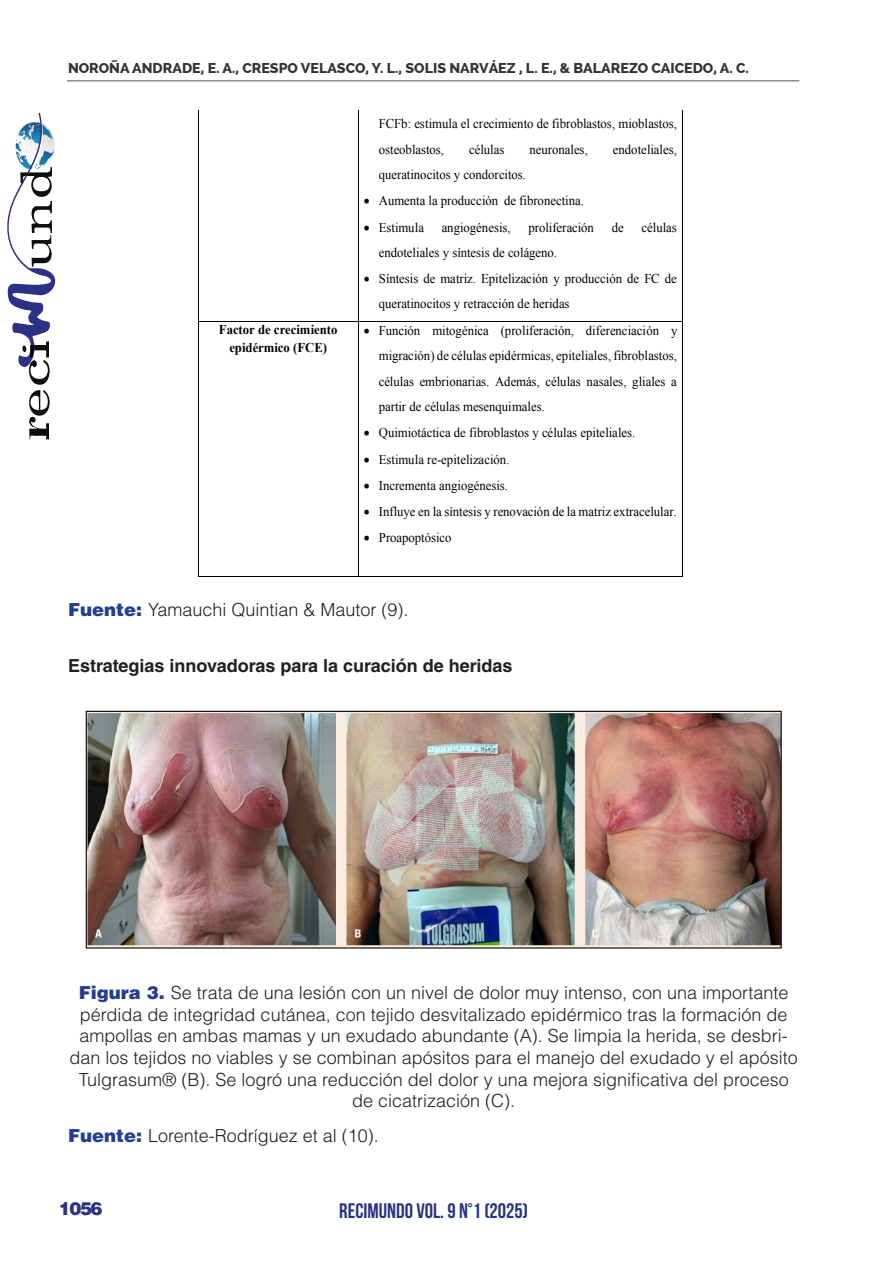
<style>
.page{position:relative;width:893px;height:1263px;background:#fff}
.page>*{position:absolute;margin:0;border:0;box-sizing:border-box;transform-origin:0 0}
.t1{font:700 21px "Bebas Neue";color:#2b3481}
.t2{font:300 18px/21.6px "Helvetica LT Std";color:#231f20;text-align:center}
.t3{font:700 18px "Helvetica LT Std";color:#231f20}
.t4{font:900 18px "Helvetica LT Std";color:#2b3481}
.t5{font:800 14.25px "Raleway";color:#333}
.t6{font:13.5px/25.2px "Times New Roman";color:#000;scale:.95 1}
.t7{font:700 13.5px/17.7px "Times New Roman";letter-spacing:-.005em;color:#000;text-align:center;scale:.95 1}
.s1{font-weight:900;color:#253f8e}
</style>
<div class="page">
<hr style="left:67px;top:80px;width:732px;height:1px;background:#545557">
<svg style="left:7px;top:113px;width:48px;height:326px"></svg>
<img style="left:88px;top:713px;width:692px;height:233px">
<div style="left:86px;top:711px;width:696px;height:237px;border:1px solid #000"></div>
<hr style="left:198px;top:111px;width:1px;height:210px;background:#000">
<hr style="left:358px;top:111px;width:1px;height:210px;background:#000">
<hr style="left:682px;top:111px;width:1px;height:210px;background:#000">
<hr style="left:199px;top:321px;width:159px;height:1px;background:#000">
<hr style="left:359px;top:321px;width:323px;height:1px;background:#000">
<hr style="left:198px;top:321px;width:1px;height:255px;background:#000">
<hr style="left:199px;top:576px;width:159px;height:1px;background:#000">
<hr style="left:358px;top:321px;width:1px;height:255px;background:#000">
<hr style="left:359px;top:576px;width:323px;height:1px;background:#000">
<hr style="left:682px;top:321px;width:1px;height:255px;background:#000">
<p class="t5" style="left:68px;top:59px;width:682px">NOROÑA ANDRADE, E. A., CRESPO VELASCO, Y. L., SOLIS NARVÁEZ , L. E., &amp; BALAREZO CAICEDO, A. C.</p>
<p class="t6" style="left:364px;top:60px;width:331px">• Mitógeno para queratinocitos derivados de piel,</p>
<p class="t6" style="left:379px;top:111px;width:315px">FCFb: estimula el crecimiento de fibroblastos, mioblastos, osteoblastos,</p>
<p class="t6" style="left:469px;top:136px;width:39px">células</p>
<p class="t6" style="left:529px;top:136px;width:63px">neuronales,</p>
<p class="t6" style="left:613px;top:136px;width:69px">endoteliales,</p>
<p class="t6" style="left:379px;top:161px;width:156px">queratinocitos y condorcitos.</p>
<p class="t6" style="left:364px;top:188px;width:233px">• Aumenta la producción de fibronectina.</p>
<p class="t6" style="left:364px;top:214px;width:65px">• Estimula</p>
<p class="t6" style="left:442px;top:214px;width:74px">angiogénesis,</p>
<p class="t6" style="left:528px;top:214px;width:70px">proliferación</p>
<p class="t6" style="left:612px;top:214px;width:14px">de</p>
<p class="t6" style="left:641px;top:214px;width:39px">células</p>
<p class="t6" style="left:379px;top:239px;width:189px">endoteliales y síntesis de colágeno.</p>
<p class="t6" style="left:379px;top:266px;width:315px;text-indent:-15px">• Síntesis de matriz. Epitelización y producción de FC de queratinocitos y retracción de heridas</p>
<p class="t7" style="left:219px;top:320px;width:126px">Factor de crecimiento epidérmico (FCE)</p>
<p class="t6" style="left:379px;top:318px;width:316px;text-align:justify;text-indent:-15px">• Función mitogénica (proliferación, diferenciación y migración) de células epidérmicas, epiteliales, fibroblastos, células embrionarias. Además, células nasales, gliales a partir de células mesenquimales.</p>
<p class="t6" style="left:364px;top:420px;width:287px">• Quimiotáctica de fibroblastos y células epiteliales.</p>
<p class="t6" style="left:364px;top:446px;width:155px">• Estimula re-epitelización.</p>
<p class="t6" style="left:364px;top:473px;width:153px">• Incrementa angiogénesis.</p>
<p class="t6" style="left:364px;top:499px;width:331px">• Influye en la síntesis y renovación de la matriz extracelular.</p>
<p class="t6" style="left:364px;top:525px;width:94px">• Proapoptósico</p>
<p class="t2" style="left:68px;top:598px;width:342px"><span class="s1">Fuente:</span> Yamauchi Quintian &amp; Mautor (9).</p>
<p class="t3" style="left:68px;top:654px;width:446px">Estrategias innovadoras para la curación de heridas</p>
<p class="t2" style="left:70px;top:982px;width:730px"><span class="s1">Figura 3.</span> Se trata de una lesión con un nivel de dolor muy intenso, con una importante pérdida de integridad cutánea, con tejido desvitalizado epidérmico tras la formación de ampollas en ambas mamas y un exudado abundante (A). Se limpia la herida, se desbri&shy;dan los tejidos no viables y se combinan apósitos para el manejo del exudado y el apósito Tulgrasum® (B). Se logró una reducción del dolor y una mejora significativa del proceso de cicatrización (C).</p>
<p class="t2" style="left:68px;top:1124px;width:312px"><span class="s1">Fuente:</span> Lorente-Rodríguez et al (10).</p>
<h2 class="t4" style="left:59px;top:1197px;width:45px">1056</h2>
<h1 class="t1" style="left:339px;top:1199px;width:190px">RECIMUNDO VOL. 9 N°1 (2025)</h1>
</div>
